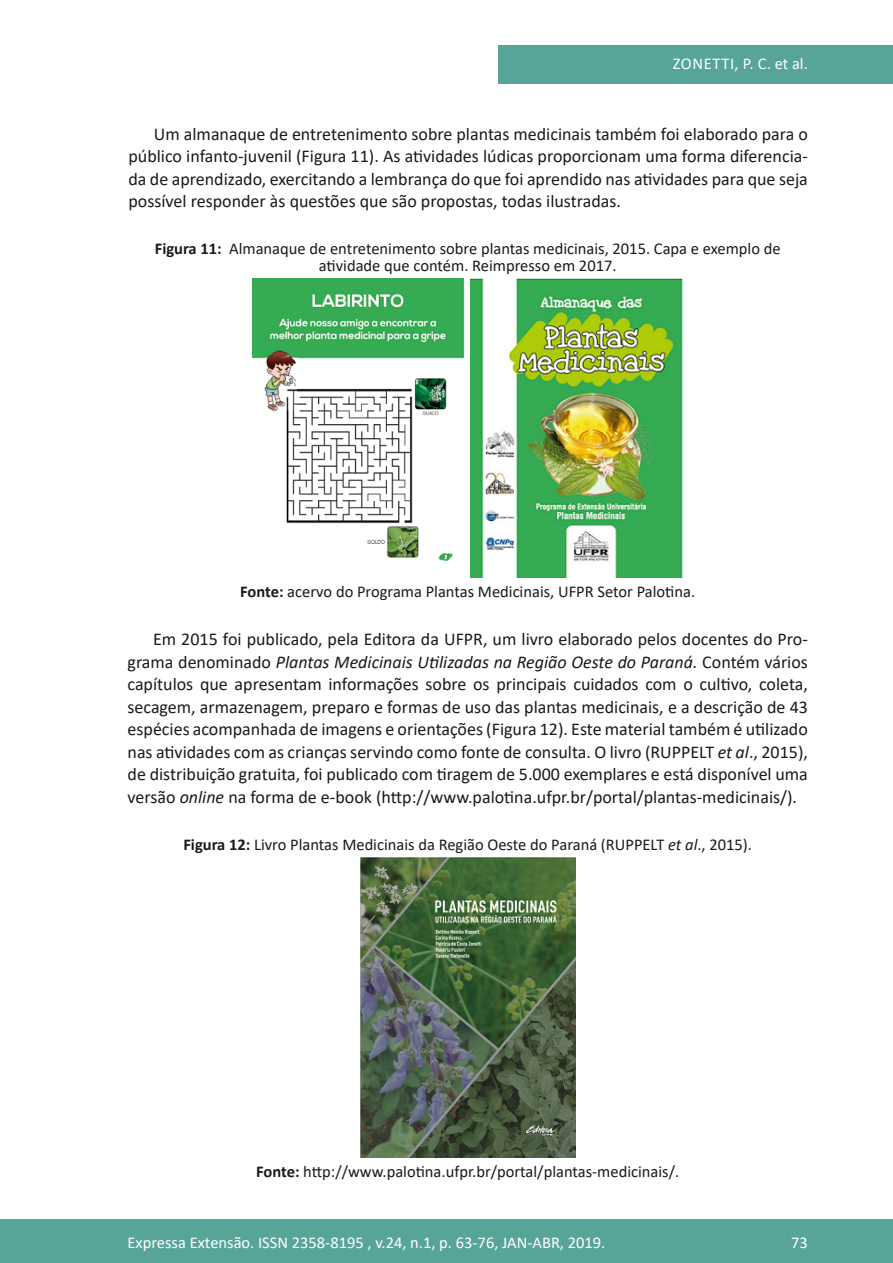
<style>
.page{position:relative;width:893px;height:1263px;background:#fff}
.page>*{position:absolute;margin:0;border:0;box-sizing:border-box;transform-origin:0 0}
.texto{font:18px/22.5px "Calibri";color:#1a1a1a;text-align:justify}
.legenda{font:16.5px/16.5px "Calibri";color:#1a1a1a;text-align:center}
.t1{font:16.5px "Calibri";color:#fff}
.t2{font:16.5px "Calibri";letter-spacing:.04em;color:#fff}
.s1{font-weight:700}
.s2{font-style:italic}
</style>
<div class="page">
<div style="left:0;top:1219px;width:893px;height:44px;background:#57a498"></div>
<div style="left:498px;top:45px;width:395px;height:39px;background:#57a498"></div>
<img style="left:470px;top:278px;width:213px;height:299px">
<img style="left:252px;top:278px;width:213px;height:283px">
<img style="left:360px;top:857px;width:215px;height:300px">
<p class="t2" style="left:673px;top:52px;width:137px">ZONETTI, P. C. et al.</p>
<p class="texto" style="left:128px;top:122px;width:681px;text-indent:26px">Um almanaque de entretenimento sobre plantas medicinais também foi elaborado para o público infanto-juvenil (Figura 11). As atividades lúdicas proporcionam uma forma diferencia&shy;da de aprendizado, exercitando a lembrança do que foi aprendido nas atividades para que seja possível responder às questões que são propostas, todas ilustradas.</p>
<p class="legenda" style="left:155px;top:240px;width:627px"><span class="s1">Figura 11:</span> Almanaque de entretenimento sobre plantas medicinais, 2015. Capa e exemplo de atividade que contém. Reimpresso em 2017.</p>
<p class="legenda" style="left:240px;top:583px;width:456px"><span class="s1">Fonte:</span> acervo do Programa Plantas Medicinais, UFPR Setor Palotina.</p>
<p class="texto" style="left:128px;top:627px;width:682px;text-indent:26px">Em 2015 foi publicado, pela Editora da UFPR, um livro elaborado pelos docentes do Pro&shy;grama denominado <span class="s2">Plantas Medicinais Utilizadas na Região Oeste do Paraná.</span> Contém vários capítulos que apresentam informações sobre os principais cuidados com o cultivo, coleta, secagem, armazenagem, preparo e formas de uso das plantas medicinais, e a descrição de 43 espécies acompanhada de imagens e orientações (Figura 12). Este material também é utilizado nas atividades com as crianças servindo como fonte de consulta. O livro (RUPPELT <span class="s2">et al</span>., 2015), de distribuição gratuita, foi publicado com tiragem de 5.000 exemplares e está disponível uma versão <span class="s2">online</span> na forma de e-book (http://www.palotina.ufpr.br/portal/plantas-medicinais/).</p>
<p class="legenda" style="left:183px;top:835px;width:570px"><span class="s1">Figura 12:</span> Livro Plantas Medicinais da Região Oeste do Paraná (RUPPELT <span class="s2">et al</span>., 2015).</p>
<p class="legenda" style="left:256px;top:1163px;width:424px"><span class="s1">Fonte:</span> http://www.palotina.ufpr.br/portal/plantas-medicinais/.</p>
<p class="t1" style="left:128px;top:1230px;width:479px">Expressa Extensão. ISSN 2358-8195 , v.24, n.1, p. 63-76, JAN-ABR, 2019.</p>
<p class="t1" style="left:791px;top:1230px;width:18px">73</p>
</div>
